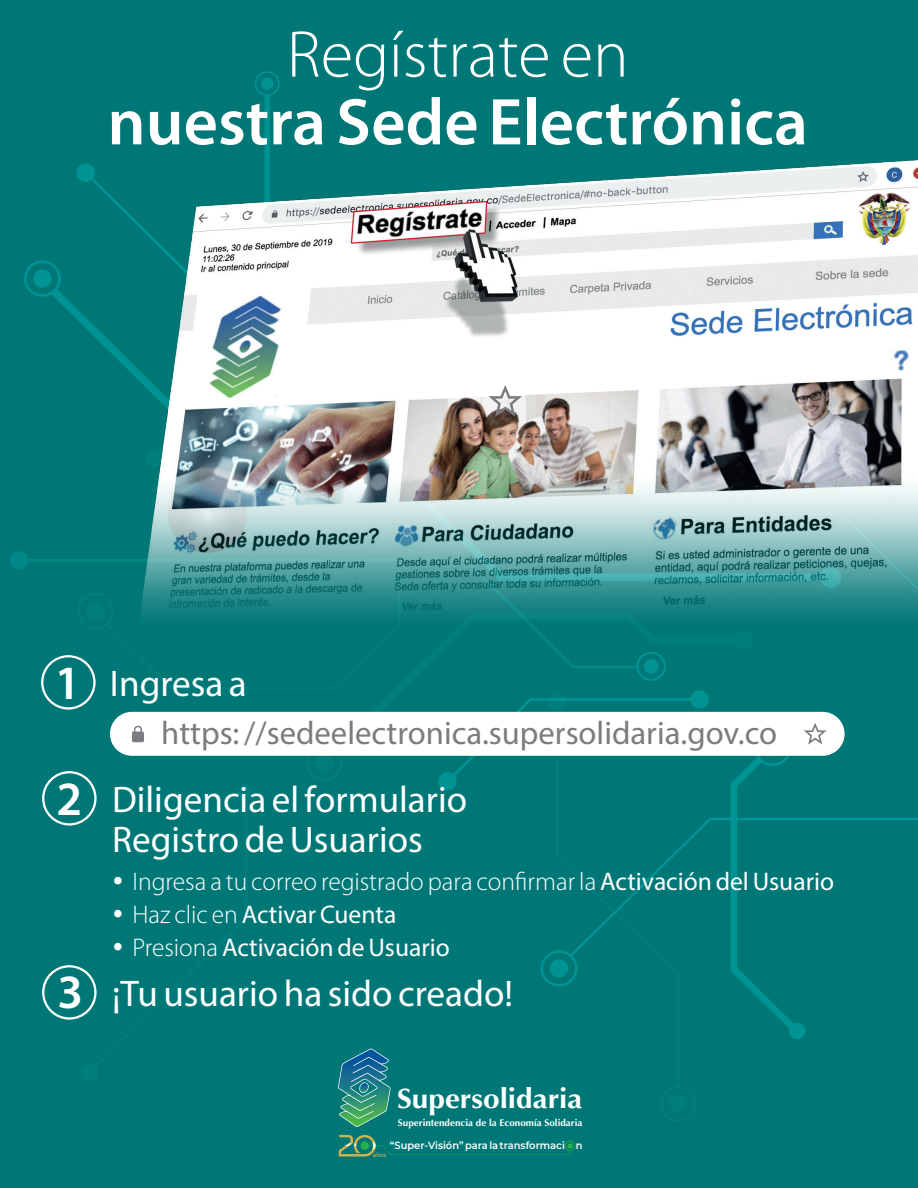
<style>
.page{position:relative;width:918px;height:1188px;background:#077}
.page>*{position:absolute;margin:0;border:0;box-sizing:border-box;transform-origin:0 0}
.t1{font:600 66.6px "Myriad Pro";color:#fff}
.t2{font:300 66.6px "Myriad Pro";color:#fff}
.t3{font:600 48px "Myriad Pro";color:#fff}
.t4{font:37.2px/40.3px "Myriad Pro";color:#fff}
.t5{font:32.7px "Myriad Pro";color:#7a7c7f}
.t6{font:700 28.05px "Optima";color:#fff;scale:1.06 1}
.t7{font:300 25.5px "Myriad Pro";color:#fff}
.t8{font:25.5px "Myriad Pro";color:#fff}
.t9{font:600 10.35px "Montserrat";color:#fff;scale:.95 1}
.t10{font:700 9.75px "Optima";color:#fff}
.t11{font:6.3px "Prime";color:#cfb24a}
.s1{font-weight:600;font-size:48px}
.s2{font-weight:400}
.s3{font-weight:300}
</style>
<div class="page">
<div style="left:548px;top:693px;width:18px;height:18px;background:#007e7e;border-radius:50%"></div>
<div style="left:80px;top:1064px;width:18px;height:18px;background:#007e7e;border-radius:50%"></div>
<div style="left:237px;top:784px;width:18px;height:18px;background:#007e7e;border-radius:50%"></div>
<svg style="left:24px;top:261px;width:16px;height:36px"></svg>
<svg style="left:690px;top:690px;width:19px;height:19px"></svg>
<div style="left:438px;top:772px;width:19px;height:18px;background:#009393;border-radius:50%"></div>
<svg style="left:447px;top:698px;width:255px;height:82px"></svg>
<svg style="left:255px;top:71px;width:25px;height:62px"></svg>
<svg style="left:541px;top:950px;width:36px;height:37px"></svg>
<svg style="left:569px;top:751px;width:349px;height:206px"></svg>
<svg style="left:638px;top:672px;width:27px;height:9px"></svg>
<div style="left:10px;top:551px;width:18px;height:18px;background:#088;border-radius:50%"></div>
<div style="left:789px;top:1023px;width:16px;height:16px;background:#009393;border-radius:50%"></div>
<img style="left:40px;top:133px;width:878px;height:539px">
<svg style="left:41px;top:655px;width:55px;height:55px"></svg>
<svg style="left:488px;top:385px;width:34px;height:32px"></svg>
<svg style="left:42px;top:771px;width:55px;height:55px"></svg>
<svg style="left:42px;top:965px;width:55px;height:55px"></svg>
<div style="left:110px;top:712px;width:735px;height:44px;background:#fff;border-radius:22px"></div>
<div style="left:132px;top:732px;width:12px;height:10px;background:#7a7c7f;border-radius:2px"></div>
<svg style="left:134px;top:726px;width:8px;height:6px"></svg>
<svg style="left:731px;top:723px;width:96px;height:305px"></svg>
<svg style="left:338px;top:1049px;width:53px;height:78px"></svg>
<svg style="left:339px;top:1135px;width:236px;height:22px"></svg>
<h1 class="t2" style="left:287px;top:18px;width:343px">Regístrate en</h1>
<h1 class="t1" style="left:108px;top:85px;width:702px">nuestra Sede Electrónica</h1>
<p class="t4" style="left:55px;top:663px;width:194px"><span class="s1">1</span> Ingresa a</p>
<p class="t3" style="left:56px;top:772px;width:27px">2</p>
<p class="t5" style="left:161px;top:713px;width:617px">https: //sedeelectronica.supersolidaria.gov.co</p>
<p class="t4" style="left:112px;top:779px;width:357px">Diligencia el formulario<br>Registro de Usuarios</p>
<p class="t7" style="left:112px;top:868px;width:724px">• Ingresa a tu correo registrado para confirmar la <span class="s2">Activación del Usuario</span></p>
<p class="t8" style="left:112px;top:899px;width:286px">• <span class="s3">Haz clic en</span> Activar Cuenta</p>
<p class="t8" style="left:112px;top:932px;width:339px">• <span class="s3">Presiona</span> Activación de Usuario</p>
<p class="t4" style="left:58px;top:973px;width:457px"><span class="s1">3</span> ¡Tu usuario ha sido creado!</p>
<p class="t6" style="left:397px;top:1083px;width:176px">Supersolidaria</p>
<p class="t9" style="left:390px;top:1138px;width:204px">“Super-Visión”para la transformaci n</p>
<p class="t10" style="left:398px;top:1117px;width:186px">Superintendencia de la Economía Solidaria</p>
<p class="t11" style="left:373px;top:1150px;width:15px">años</p>
</div>
